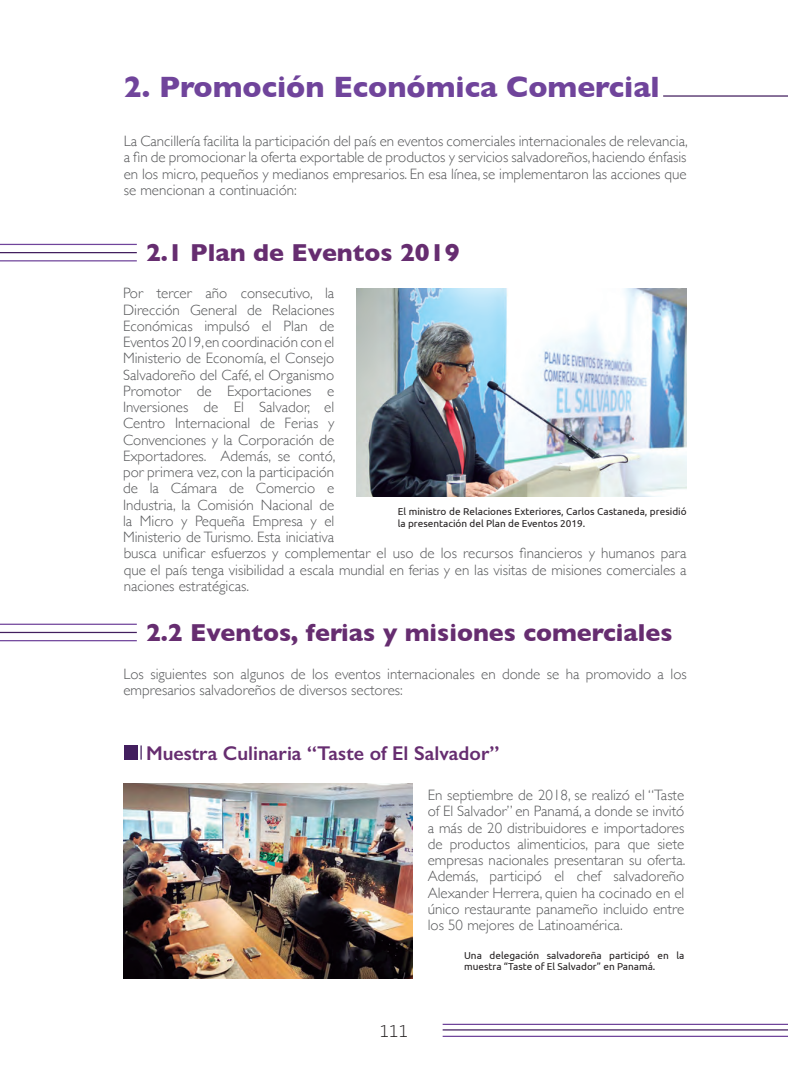
<style>
.page{position:relative;width:788px;height:1080px;background:#fff}
.page>*{position:absolute;margin:0;border:0;box-sizing:border-box;transform-origin:0 0}
.t1{font:700 30px "Gill Sans";color:#70449b}
.t2{font:700 25px "Gill Sans";color:#662d70}
.t3{font:600 20px "Gill Sans";color:#662d70}
.t4{font:300 17.5px "Segan";color:#231f20}
.t5{font:300 15px/16.2px "Gill Sans";color:#57585a;text-align:justify}
.t6{font:10px/11.2px "Ubuntu";color:#231f20}
</style>
<div class="page">
<hr style="left:442px;top:1024px;width:346px;height:1px;background:#70449b">
<hr style="left:442px;top:1036px;width:346px;height:1px;background:#70449b">
<hr style="left:442px;top:1029px;width:346px;height:2px;background:#431f5f">
<img style="left:356px;top:288px;width:330px;height:209px">
<img style="left:123px;top:784px;width:289px;height:195px">
<div style="left:124px;top:745px;width:13px;height:15px;background:#431f5f"></div>
<svg style="left:140px;top:745px;width:2px;height:15px"></svg>
<hr style="left:0;top:244px;width:137px;height:1px;background:#70449b">
<hr style="left:0;top:260px;width:137px;height:1px;background:#70449b">
<hr style="left:0;top:252px;width:137px;height:1px;background:#431f5f">
<hr style="left:0;top:624px;width:137px;height:1px;background:#70449b">
<hr style="left:0;top:640px;width:137px;height:1px;background:#70449b">
<hr style="left:0;top:632px;width:137px;height:1px;background:#431f5f">
<hr style="left:663px;top:95px;width:125px;height:2px;background:#431f5f">
<p class="t1" style="left:124px;top:63px;width:537px">2. Promoción Económica Comercial</p>
<p class="t5" style="left:124px;top:132px;width:565px">La Cancillería facilita la participación del país en eventos comerciales internacionales de relevancia, a fin de promocionar la oferta exportable de productos y servicios salvadoreños, haciendo énfasis en los micro, pequeños y medianos empresarios. En esa línea, se implementaron las acciones que se mencionan a continuación:</p>
<p class="t2" style="left:146px;top:233px;width:315px">2.1 Plan de Eventos 2019</p>
<p class="t5" style="left:123px;top:285px;width:214px">Por tercer año consecutivo, la Dirección General de Relaciones Económicas impulsó el Plan de Eventos 2019, en coordinación con el Ministerio de Economía, el Consejo Salvadoreño del Café, el Organismo Promotor de Exportaciones e Inversiones de El Salvador, el Centro Internacional de Ferias y Convenciones y la Corporación de Exportadores. Además, se contó, por primera vez, con la participación de la Cámara de Comercio e Industria, la Comisión Nacional de la Micro y Pequeña Empresa y el Ministerio de Turismo. Esta iniciativa</p>
<p class="t6" style="left:398px;top:506px;width:290px">El ministro de Relaciones Exteriores, Carlos Castaneda, presidió la presentación del Plan de Eventos 2019.</p>
<p class="t5" style="left:124px;top:545px;width:564px">busca unificar esfuerzos y complementar el uso de los recursos financieros y humanos para que el país tenga visibilidad a escala mundial en ferias y en las visitas de misiones comerciales a naciones estratégicas.</p>
<p class="t2" style="left:146px;top:613px;width:528px">2.2 Eventos, ferias y misiones comerciales</p>
<p class="t5" style="left:123px;top:665px;width:565px">Los siguientes son algunos de los eventos internacionales en donde se ha promovido a los empresarios salvadoreños de diversos sectores:</p>
<p class="t3" style="left:146px;top:741px;width:355px">Muestra Culinaria “Taste of El Salvador”</p>
<p class="t5" style="left:427px;top:786px;width:259px">En septiembre de 2018, se realizó el “Taste of El Salvador” en Panamá, a donde se invitó a más de 20 distribuidores e importadores de productos alimenticios, para que siete empresas nacionales presentaran su oferta.<br>Además, participó el chef salvadoreño Alexander Herrera, quien ha cocinado en el único restaurante panameño incluido entre los 50 mejores de Latinoamérica.</p>
<p class="t4" style="left:380px;top:1023px;width:30px">111</p>
<p class="t6" style="left:464px;top:949px;width:222px">Una delegación salvadoreña participó en la muestra “Taste of El Salvador” en Panamá.</p>
</div>
